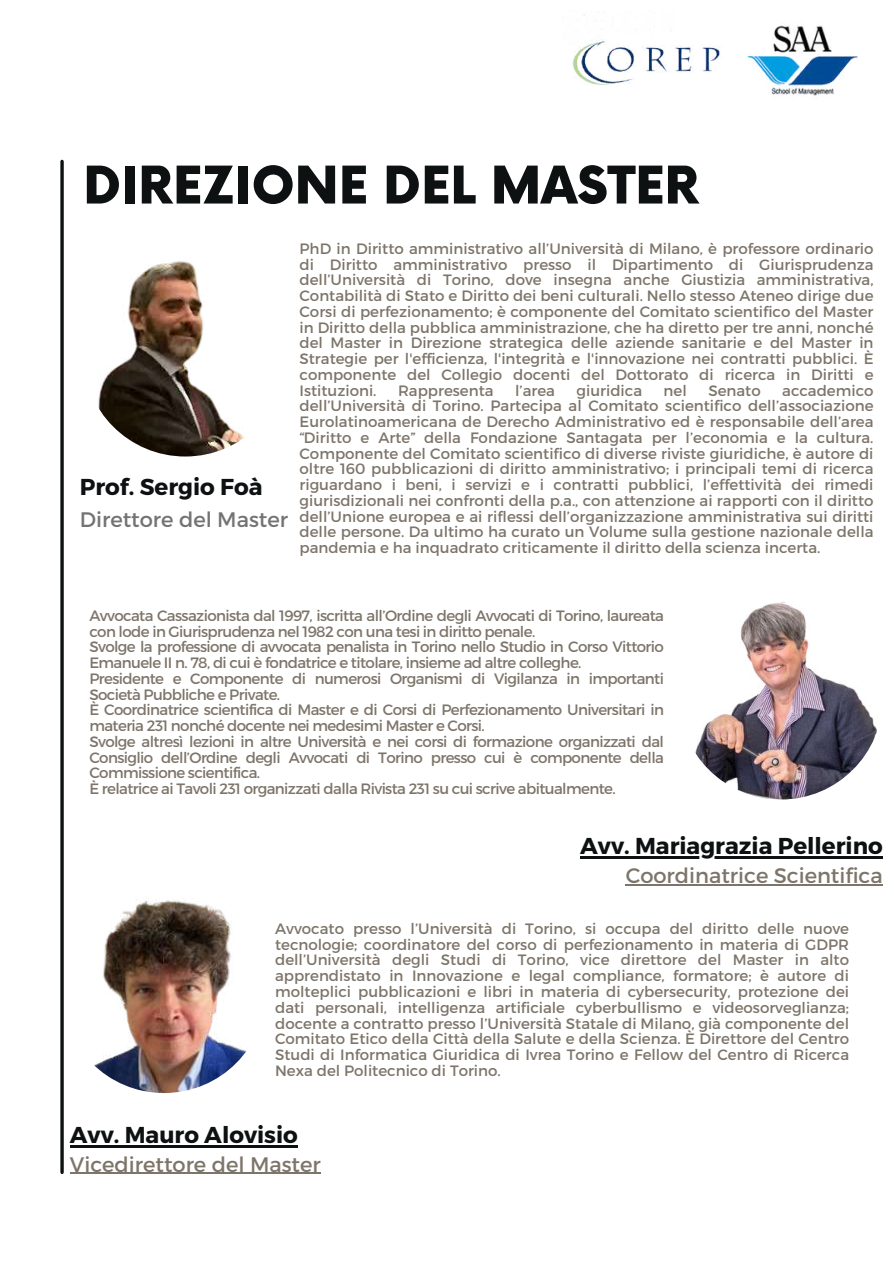
<style>
.page{position:relative;width:894px;height:1264px;background:#fff}
.page>*{position:absolute;margin:0;border:0;box-sizing:border-box;transform-origin:0 0}
.t1{font:900 50.55px "Now";color:#0e1112}
.t2{font:700 22.95px "Montserrat";color:#0e1112}
.t3{font:21px "Montserrat";color:#7d756a}
.t4{font:21px "Montserrat";color:#737373}
.t5{font:15px/15.8px "Montserrat";letter-spacing:-.04em;color:#7d756a;text-align:justify}
.t6{font:15px "Montserrat";color:#7d756a}
</style>
<div class="page">
<svg style="left:60px;top:161px;width:4px;height:1011px;background:#323536"></svg>
<img style="left:572px;top:40px;width:148px;height:45px">
<img style="left:747px;top:25px;width:111px;height:71px">
<img style="left:62px;top:889px;width:204px;height:204px;border-radius:50%">
<img style="left:678px;top:595px;width:204px;height:204px;border-radius:50%">
<img style="left:83px;top:253px;width:204px;height:203px;border-radius:50%">
<svg style="left:580px;top:856px;width:17px;height:2px"></svg>
<hr style="left:597px;top:856px;width:285px;height:2px;background:#0e1112">
<hr style="left:625px;top:884px;width:257px;height:1px;background:#7d756a">
<hr style="left:70px;top:1145px;width:228px;height:2px;background:#0e1112">
<hr style="left:70px;top:1172px;width:251px;height:1px;background:#7d756a">
<h1 class="t1" style="left:83px;top:158px;width:617px">DIREZIONE DEL MASTER</h1>
<h2 class="t2" style="left:80px;top:472px;width:184px">Prof. Sergio Foà</h2>
<h3 class="t4" style="left:80px;top:506px;width:210px">Direttore del Master</h3>
<p class="t5" style="left:299px;top:240px;width:575px">PhD in Diritto amministrativo all’Università di Milano, è professore ordinario di Diritto amministrativo presso il Dipartimento di Giurisprudenza dell’Università di Torino, dove insegna anche Giustizia amministrativa, Contabilità di Stato e Diritto dei beni culturali. Nello stesso Ateneo dirige due Corsi di perfezionamento; è componente del Comitato scientifico del Master in Diritto della pubblica amministrazione, che ha diretto per tre anni, nonché del Master in Direzione strategica delle aziende sanitarie e del Master in Strategie per l'efficienza, l'integrità e l'innovazione nei contratti pubblici. È componente del Collegio docenti del Dottorato di ricerca in Diritti e Istituzioni.</p>
<p class="t5" style="left:299px;top:381px;width:575px;text-indent:482px">accademico dell’Università di Torino. Partecipa al Comitato scientifico dell’associazione Eurolatinoamericana de Derecho Administrativo ed è responsabile dell’area “Diritto e Arte” della Fondazione Santagata per l’economia e la cultura.<br>Componente del Comitato scientifico di diverse riviste giuridiche, è autore di oltre 160 pubblicazioni di diritto amministrativo; i principali temi di ricerca riguardano i beni, i servizi e i contratti pubblici, l’effettività dei rimedi giurisdizionali nei confronti della p.a., con attenzione ai rapporti con il diritto dell’Unione europea e ai riflessi dell’organizzazione amministrativa sui diritti delle persone. Da ultimo ha curato un Volume sulla gestione nazionale della pandemia e ha inquadrato criticamente il diritto della scienza incerta.</p>
<p class="t6" style="left:398px;top:380px;width:97px">Rappresenta</p>
<p class="t5" style="left:515px;top:381px;width:41px">l’area</p>
<p class="t6" style="left:576px;top:380px;width:67px">giuridica</p>
<p class="t5" style="left:663px;top:381px;width:25px">nel</p>
<p class="t5" style="left:708px;top:381px;width:54px">Senato</p>
<p class="t5" style="left:89px;top:607px;width:576px;text-align:left">Avvocata Cassazionista dal 1997, iscritta all’Ordine degli Avvocati di Torino, laureata con lode in Giurisprudenza nel 1982 con una tesi in diritto penale.<br>Svolge la professione di avvocata penalista in Torino nello Studio in Corso Vittorio Emanuele II n. 78, di cui è fondatrice e titolare, insieme ad altre colleghe.<br>Presidente e Componente di numerosi Organismi di Vigilanza in importanti Società Pubbliche e Private.<br>È Coordinatrice scientifica di Master e di Corsi di Perfezionamento Universitari in materia 231 nonché docente nei medesimi Master e Corsi.<br>Svolge altresì lezioni in altre Università e nei corsi di formazione organizzati dal Consiglio dell’Ordine degli Avvocati di Torino presso cui è componente della Commissione scientifica.<br>È relatrice ai Tavoli 231 organizzati dalla Rivista 231 su cui scrive abitualmente.</p>
<h2 class="t2" style="left:580px;top:830px;width:304px">Avv. Mariagrazia Pellerino</h2>
<h3 class="t3" style="left:625px;top:862px;width:258px">Coordinatrice Scientifica</h3>
<p class="t5" style="left:275px;top:920px;width:575px">Avvocato presso l’Università di Torino, si occupa del diritto delle nuove tecnologie; coordinatore del corso di perfezionamento in materia di GDPR dell’Università degli Studi di Torino, vice direttore del Master in alto apprendistato in Innovazione e legal compliance, formatore; è autore di molteplici pubblicazioni e libri in materia di cybersecurity, protezione dei dati personali, intelligenza artificiale cyberbullismo e videosorveglianza; docente a contratto presso l’Università Statale di Milano, già componente del Comitato Etico della Città della Salute e della Scienza. È Direttore del Centro Studi di Informatica Giuridica di Ivrea Torino e Fellow del Centro di Ricerca Nexa del Politecnico di Torino.</p>
<h2 class="t2" style="left:70px;top:1120px;width:229px">Avv. Mauro Alovisio</h2>
<h3 class="t3" style="left:70px;top:1150px;width:252px">Vicedirettore del Master</h3>
</div>
